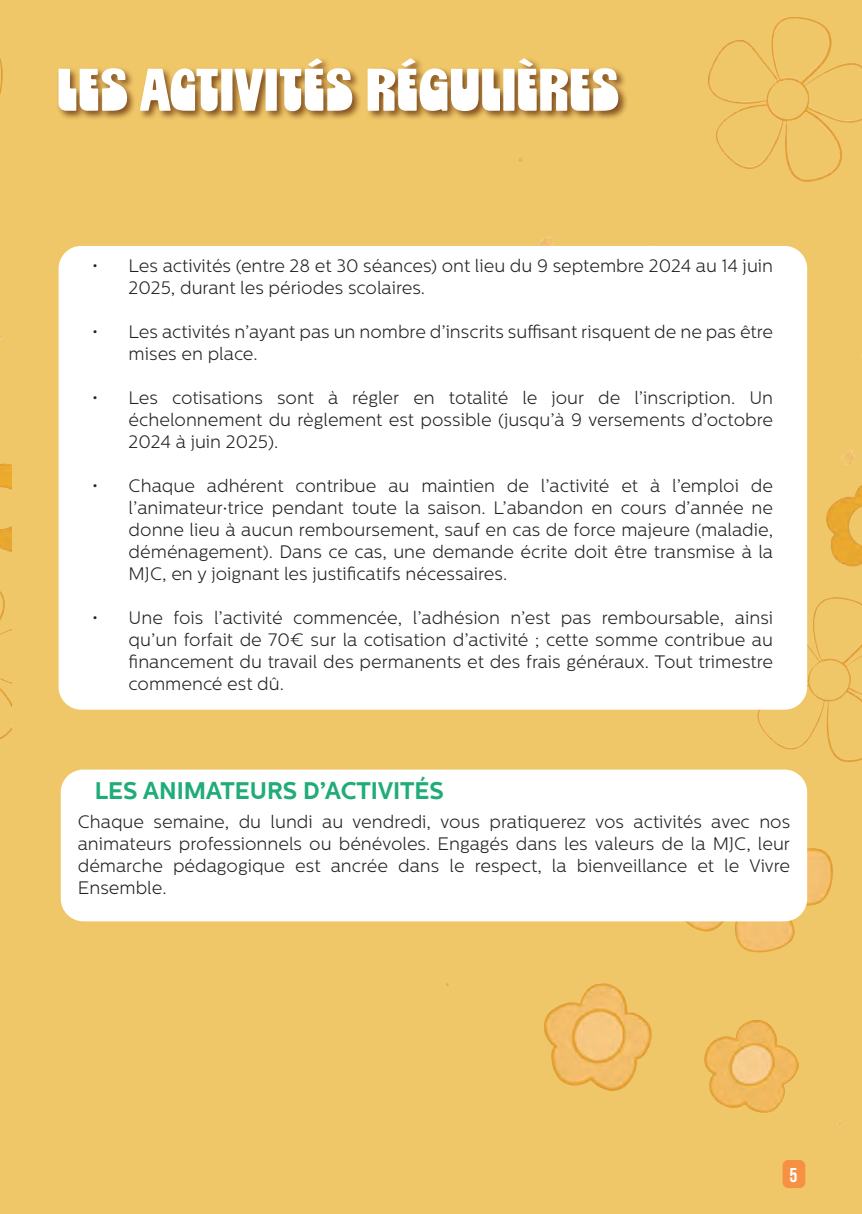
<style>
.page{position:relative;width:862px;height:1214px;background:#fff}
.page>*{position:absolute;margin:0;border:0;box-sizing:border-box;transform-origin:0 0}
.t1{font:60px "Chorine Large";color:#fff}
.t2{font:700 24px "Centrale Sans";color:#20ac78}
.t3{font:20px "Bebas Neue";color:#fff}
.t4{font:300 18px/22px "Centrale Sans";color:#231f20;text-align:justify}
</style>
<div class="page">
<div style="left:0;top:0;width:862px;height:1213px;background:#f0c768"></div>
<img style="left:0;top:58px;width:12px;height:681px">
<img style="left:420px;top:16px;width:442px;height:1172px">
<div style="left:59px;top:246px;width:748px;height:463px;background:#fff;border-radius:23px"></div>
<div style="left:61px;top:769px;width:746px;height:152px;background:#fff;border-radius:23px"></div>
<div style="left:782px;top:1159px;width:23px;height:28px;background:#f69143;border-radius:6px"></div>
<div style="left:56px;top:57px;width:572px;height:65px;background:#592202;opacity:.72"></div>
<h1 class="t1" style="left:57px;top:57px;width:564px">LES ACTIVITÉS RÉGULIÈRES</h1>
<p class="t4" style="left:129px;top:255px;width:646px;text-indent:-36px">• Les activités (entre 28 et 30 séances) ont lieu du 9 septembre 2024 au 14 juin<br>2025, durant les périodes scolaires.</p>
<p class="t4" style="left:129px;top:321px;width:646px;text-indent:-36px">• Les activités n’ayant pas un nombre d’inscrits suffisant risquent de ne pas être mises en place.</p>
<p class="t4" style="left:129px;top:387px;width:646px;text-indent:-36px">• Les cotisations sont à régler en totalité le jour de l’inscription. Un échelonnement du règlement est possible (jusqu’à 9 versements d’octobre 2024 à juin 2025).</p>
<p class="t4" style="left:129px;top:475px;width:646px;text-indent:-36px">• Chaque adhérent contribue au maintien de l’activité et à l’emploi de l’animateur·trice pendant toute la saison. L’abandon en cours d’année ne donne lieu à aucun remboursement, sauf en cas de force majeure (maladie, déménagement). Dans ce cas, une demande écrite doit être transmise à la MJC, en y joignant les justificatifs nécessaires.</p>
<p class="t4" style="left:129px;top:607px;width:646px;text-indent:-36px">• Une fois l’activité commencée, l’adhésion n’est pas remboursable, ainsi qu’un forfait de 70€ sur la cotisation d’activité ; cette somme contribue au financement du travail des permanents et des frais généraux. Tout trimestre commencé est dû.</p>
<h2 class="t2" style="left:95px;top:775px;width:350px">LES ANIMATEURS D’ACTIVITÉS</h2>
<p class="t4" style="left:78px;top:811px;width:714px">Chaque semaine, du lundi au vendredi, vous pratiquerez vos activités avec nos animateurs professionnels ou bénévoles. Engagés dans les valeurs de la MJC, leur démarche pédagogique est ancrée dans le respect, la bienveillance et le Vivre Ensemble.</p>
<p class="t3" style="left:789px;top:1163px;width:9px">5</p>
</div>
